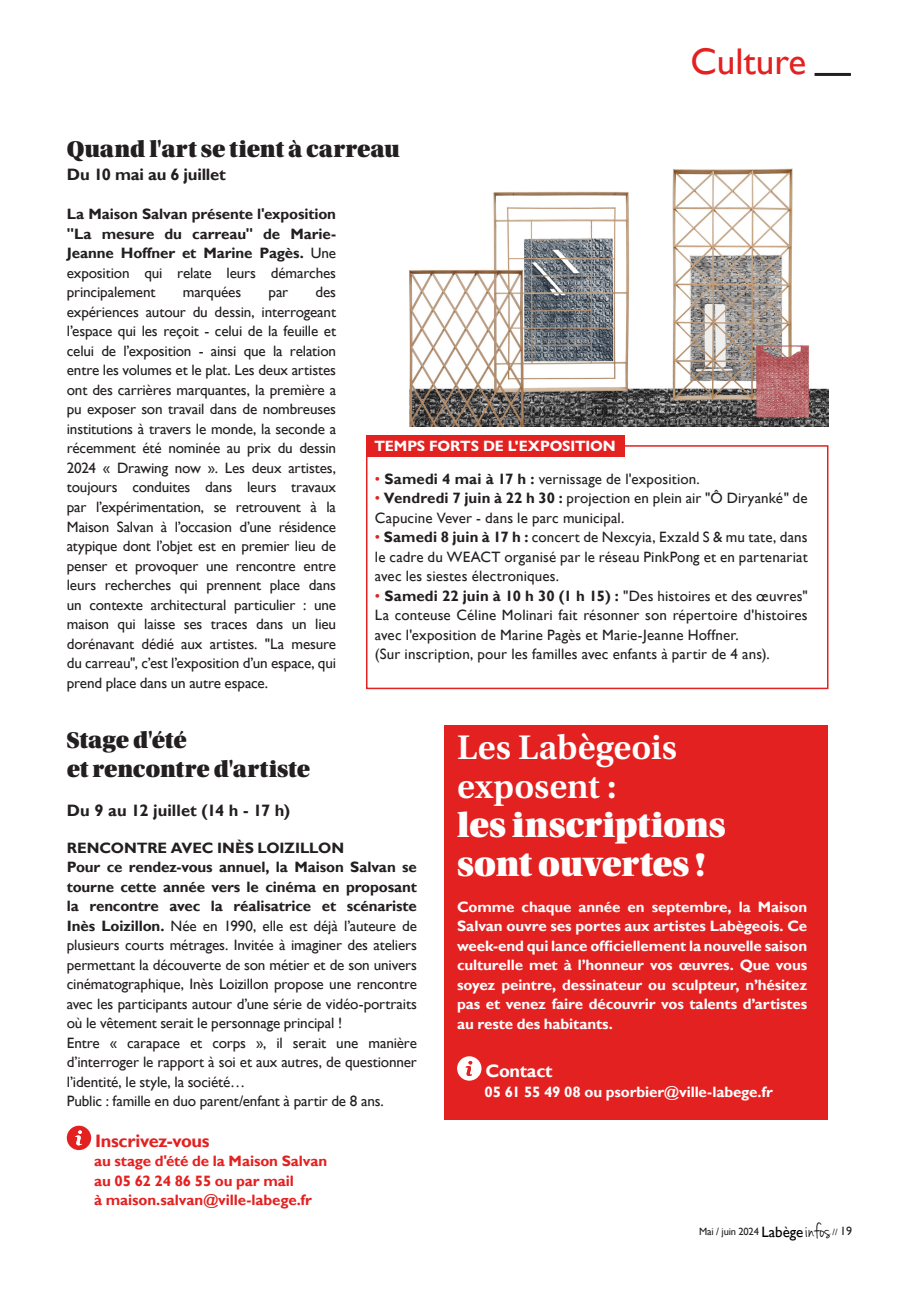
<style>
.page{position:relative;width:919px;height:1289px;background:#fff}
.page>*{position:absolute;margin:0;border:0;box-sizing:border-box;transform-origin:0 0}
.t1{font:37.2px "Gill Sans";color:#e32121}
.Titre{font:36px "Utopia Std Black Headline";color:#fff}
.Titre-2{font:600 36px "Utopia Std";color:#fff}
.Titre-3{font:24px "Utopia Std Black Headline";color:#231f20}
.Texte_courant{font:700 18px "Gill Sans";letter-spacing:-.015em;color:#e32121}
.Texte_courant-2{font:700 18px "Gill Sans";letter-spacing:-.015em;color:#fff}
.Titre-4{font:700 16.5px "Gill Sans";letter-spacing:.005em;color:#231f20}
.Texte_courant-3{font:700 16.5px "Gill Sans";letter-spacing:-.015em;color:#231f20}
.Texte_courant-4{font:15px/19.5px "Gill Sans";letter-spacing:.005em;color:#231f20;text-align:justify}
.Texte_courant-5{font:700 15px/19.5px "Gill Sans";letter-spacing:-.01em;color:#fff;text-align:justify}
.Texte_courant-6{font:700 15px/19.5px "Gill Sans";letter-spacing:-.005em;color:#231f20;text-align:justify}
.Texte_courant-7{font:700 15px/19.5px "Gill Sans";letter-spacing:-.005em;color:#e32121}
.Texte_courant-8{font:700 15px "Gill Sans Nova";letter-spacing:-.01em;color:#fff}
.t2{font:10.5px "Gill Sans";letter-spacing:-.02em;color:#231f20}
.t3{font:9px "Gill Sans";color:#231f20}
.s1{font-weight:400}
.s2{color:#e32121}
.s3{font-weight:700}
.s4{font-weight:400;color:#e32121}
.s5{font-size:15px;color:#000}
.s6{font-family:"Jenna Sue";font-size:22.5px;color:#000}
.s7{font-size:12px}
</style>
<div class="page">
<hr style="left:814px;top:73px;width:36px;height:3px;background:#231f20">
<div style="left:444px;top:725px;width:383px;height:394px;background:#e32121"></div>
<svg style="left:67px;top:1125px;width:24px;height:25px"></svg>
<svg style="left:457px;top:1056px;width:24px;height:24px"></svg>
<img style="left:409px;top:168px;width:419px;height:258px">
<div style="left:366px;top:445px;width:462px;height:244px;border:2px solid #e32121"></div>
<div style="left:366px;top:435px;width:258px;height:21px;background:#e32121"></div>
<p class="Titre-3" style="left:67px;top:136px;width:334px">Quand l'art se tient à carreau</p>
<h1 class="t1" style="left:690px;top:39px;width:117px">Culture</h1>
<p class="Texte_courant-3" style="left:67px;top:165px;width:161px">Du 10 mai au 6 juillet</p>
<p class="Texte_courant-6" style="left:67px;top:205px;width:271px">La Maison Salvan présente l'exposition "La mesure du carreau" de Marie-Jeanne Hoffner et Marine Pagès. <span class="s1">Une exposition qui relate leurs démarches principalement</span></p>
<p class="Texte_courant-4" style="left:183px;top:283px;width:60px">marquées</p>
<p class="Texte_courant-4" style="left:268px;top:283px;width:21px">par</p>
<p class="Texte_courant-4" style="left:67px;top:283px;width:271px;text-indent:249px">des expériences autour du dessin, interrogeant l’espace qui les reçoit - celui de la feuille et celui de l’exposition - ainsi que la relation entre les volumes et le plat. Les deux artistes ont des carrières marquantes, la première a pu exposer son travail dans de nombreuses institutions à travers le monde, la seconde a récemment été nominée au prix du dessin 2024 « Drawing now ». Les deux artistes, toujours conduites dans leurs travaux par l’expérimentation, se retrouvent à la Maison Salvan à l’occasion d’une résidence atypique dont l’objet est en premier lieu de penser et provoquer une rencontre entre leurs recherches qui prennent place dans un contexte architectural particulier : une maison qui laisse ses traces dans un lieu dorénavant dédié aux artistes. "La mesure du carreau", c’est l’exposition d’un espace, qui prend place dans un autre espace.</p>
<p class="Texte_courant-8" style="left:374px;top:437px;width:243px">TEMPS FORTS DE L'EXPOSITION</p>
<p class="Texte_courant-4" style="left:375px;top:469px;width:326px"><span class="s2">•</span> <span class="s3">Samedi 4 mai à 17 h :</span> vernissage de l'exposition.</p>
<p class="Texte_courant-4" style="left:375px;top:488px;width:434px"><span class="s2">•</span> <span class="s3">Vendredi 7 juin à 22 h 30 :</span> projection en plein air "Ô Diryanké" de<br>Capucine Vever - dans le parc municipal.</p>
<p class="Texte_courant-4" style="left:375px;top:527px;width:434px"><span class="s2">•</span> <span class="s3">Samedi 8 juin à 17 h :</span> concert de Nexcyia, Exzald S &amp; mu tate, dans le cadre du WEACT organisé par le réseau PinkPong et en partenariat avec les siestes électroniques.</p>
<p class="Texte_courant-6" style="left:375px;top:586px;width:434px"><span class="s4">•</span> Samedi 22 juin à 10 h 30 (1 h 15) : <span class="s1">"Des histoires et des œuvres"</span></p>
<p class="Texte_courant-4" style="left:375px;top:605px;width:434px">La conteuse Céline Molinari fait résonner son répertoire d'histoires avec l'exposition de Marine Pagès et Marie-Jeanne Hoffner.</p>
<p class="Texte_courant-4" style="left:375px;top:644px;width:396px">(Sur inscription, pour les familles avec enfants à partir de 4 ans).</p>
<p class="Titre-3" style="left:67px;top:727px;width:121px">Stage d'été</p>
<p class="Titre-3" style="left:67px;top:756px;width:245px">et rencontre d'artiste</p>
<p class="Titre-4" style="left:67px;top:800px;width:225px">Du 9 au 12 juillet (14 h - 17 h)</p>
<p class="Texte_courant-6" style="left:67px;top:838px;width:279px">RENCONTRE AVEC INÈS LOIZILLON</p>
<p class="Texte_courant-4" style="left:67px;top:857px;width:351px"><span class="s3">Pour ce rendez-vous annuel, la Maison Salvan se tourne cette année vers le cinéma en proposant la rencontre avec la réalisatrice et scénariste Inès Loizillon.</span> Née en 1990, elle est déjà l’auteure de plusieurs courts métrages. Invitée à imaginer des ateliers permettant la découverte de son métier et de son univers cinématographique, Inès Loizillon propose une rencontre avec les participants autour d’une série de vidéo-portraits où le vêtement serait le personnage principal !</p>
<p class="Texte_courant-4" style="left:67px;top:1033px;width:351px">Entre « carapace et corps », il serait une manière d’interroger le rapport à soi et aux autres, de questionner l’identité, le style, la société…</p>
<p class="Texte_courant-4" style="left:67px;top:1091px;width:318px">Public : famille en duo parent/enfant à partir de 8 ans.</p>
<p class="Texte_courant" style="left:95px;top:1129px;width:116px">Inscrivez-vous</p>
<p class="Texte_courant-7" style="left:94px;top:1151px;width:235px">au stage d'été de la Maison Salvan au 05 62 24 86 55 ou par mail<br>à maison.salvan@ville-labege.fr</p>
<p class="Titre-2" style="left:457px;top:727px;width:221px">Les Labègeois</p>
<p class="Titre-2" style="left:457px;top:766px;width:161px">exposent :</p>
<p class="Titre" style="left:457px;top:806px;width:270px">les inscriptions</p>
<p class="Titre" style="left:457px;top:845px;width:250px">sont ouvertes !</p>
<p class="Texte_courant-5" style="left:457px;top:897px;width:351px">Comme chaque année en septembre, la Maison Salvan ouvre ses portes aux artistes Labègeois. Ce week-end qui lance officiellement la nouvelle saison culturelle met à l’honneur vos œuvres. Que vous soyez peintre, dessinateur ou sculpteur, n’hésitez pas et venez faire découvrir vos talents d’artistes au reste des habitants.</p>
<p class="Texte_courant-2" style="left:485px;top:1060px;width:69px">Contact</p>
<p class="Texte_courant-5" style="left:484px;top:1082px;width:290px">05 61 55 49 08 ou psorbier@ville-labege.fr</p>
<p class="t2" style="left:699px;top:1225px;width:133px">Mai / juin 2024 <span class="s5">Labège</span><span class="s6">infos</span></p>
<p class="t3" style="left:832px;top:1226px;width:21px">// <span class="s7">19</span></p>
</div>
